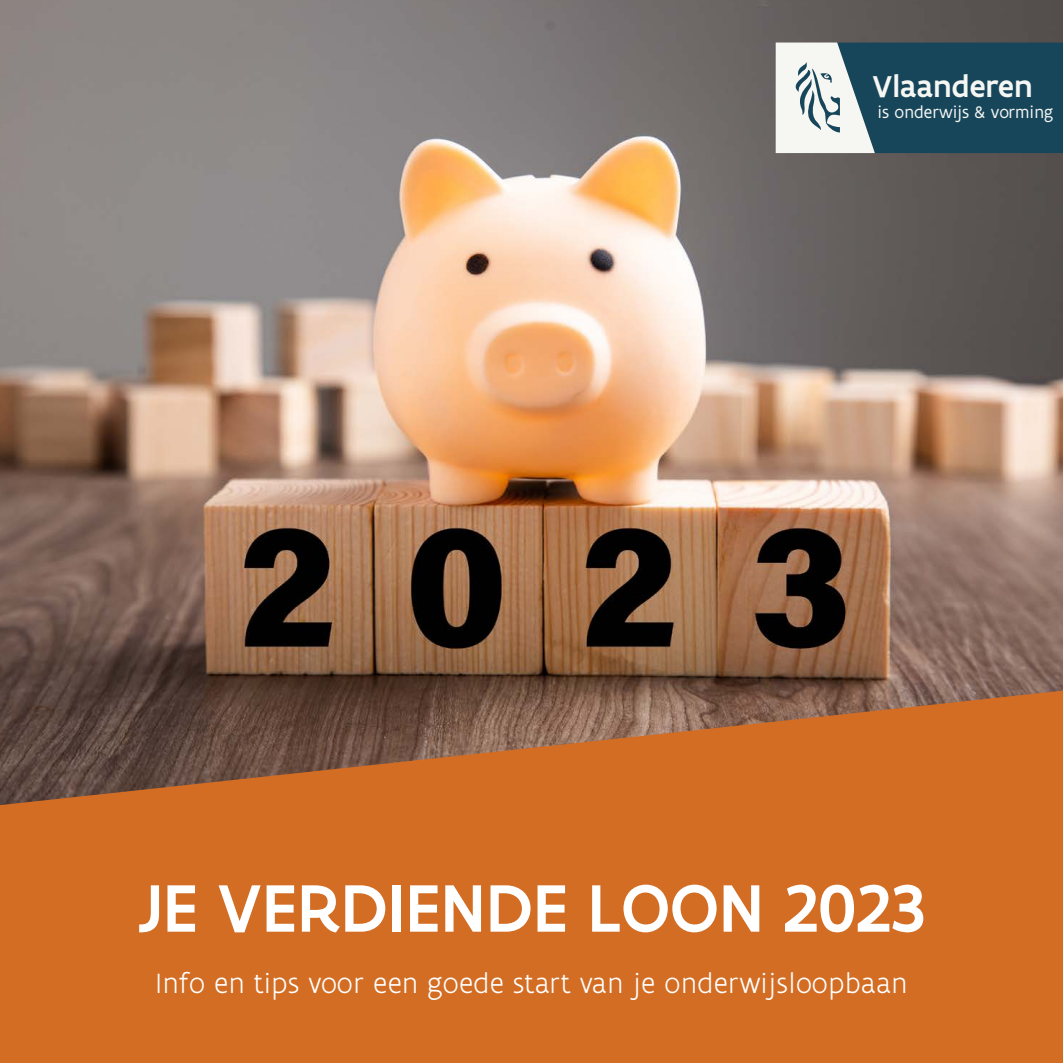
<style>
.page{position:relative;width:1063px;height:1063px;background:#fff}
.page>*{position:absolute;margin:0;border:0;box-sizing:border-box;transform-origin:0 0}
.t1{font:500 72px "Flanders Art Sans";letter-spacing:.005em;color:#fff}
.t2{font:500 32.4px "Flanders Art Sans";color:#f6f6f3}
.t3{font:300 30px "Flanders Art Sans";color:#fff}
.t4{font:18px "Flanders Art Sans";color:#f6f6f3}
</style>
<div class="page">
<img style="left:0;top:0;width:1063px;height:691px">
<svg style="left:0;top:691px;width:1063px;height:372px;background:#c36829"></svg>
<svg style="left:776px;top:43px;width:287px;height:110px"></svg>
<p class="t2" style="left:873px;top:64px;width:161px">Vlaanderen</p>
<p class="t4" style="left:877px;top:100px;width:177px">is onderwijs &amp; vorming</p>
<h1 class="t1" style="left:138px;top:863px;width:788px">JE VERDIENDE LOON 2023</h1>
<p class="t3" style="left:155px;top:966px;width:754px">Info en tips voor een goede start van je onderwijsloopbaan</p>
</div>
